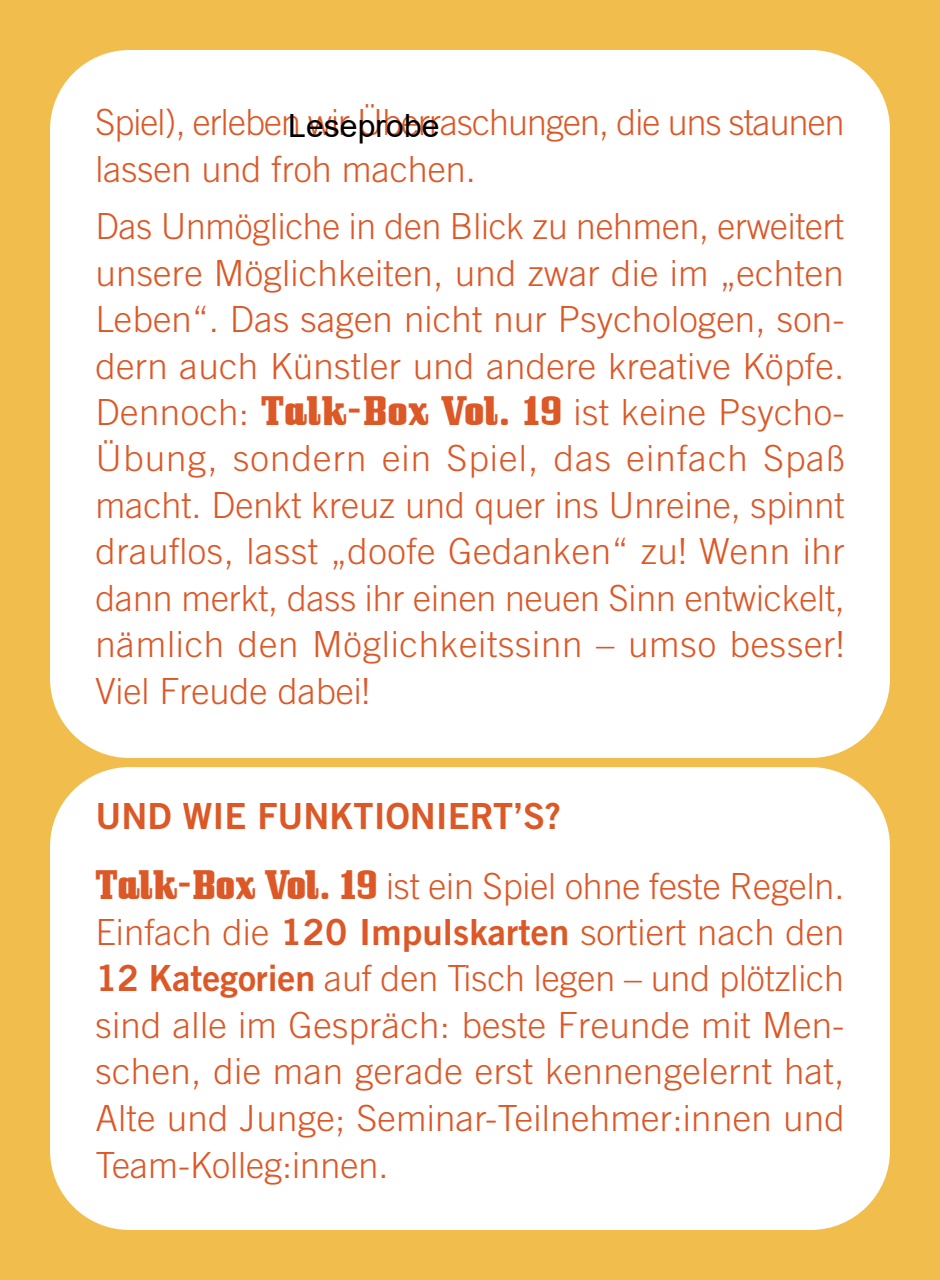
<style>
.page{position:relative;width:940px;height:1280px;background:#fff}
.page>*{position:absolute;margin:0;border:0;box-sizing:border-box;transform-origin:0 0}
.t1{font:300 36px/46.4px "Trade Gothic";color:#dd5827;text-align:justify}
.t2{font:300 36px/46.4px "Trade Gothic";letter-spacing:-.025em;color:#dd5827}
.t3{font:36px "Trade Gothic Bold Two";color:#dd5827}
.t4{font:32px "Arial";color:#000}
.s1{font-family:"Bullpen";font-weight:400}
.s2{font-family:"Trade Gothic Bold Two";font-weight:400}
</style>
<div class="page">
<div style="left:0;top:0;width:939px;height:1279px;background:#f1be4e"></div>
<div style="left:50px;top:50px;width:839px;height:708px;background:#fff;border-radius:79px"></div>
<div style="left:50px;top:767px;width:839px;height:462px;background:#fff;border-radius:79px"></div>
<p class="t2" style="left:95px;top:99px;width:750px">Spiel), erleben wir Überraschungen, die uns staunen lassen und froh machen.</p>
<p class="t1" style="left:95px;top:203px;width:750px">Das Unmögliche in den Blick zu nehmen, erweitert unsere Möglichkeiten, und zwar die im „echten Leben“. Das sagen nicht nur Psychologen, son&shy;dern auch Künstler und andere kreative Köpfe.<br>Dennoch: <span class="s1">Talk-Box Vol. 19</span> ist keine Psycho-Übung, sondern ein Spiel, das einfach Spaß macht. Denkt kreuz und quer ins Unreine, spinnt drauflos, lasst „doofe Gedanken“ zu! Wenn ihr dann merkt, dass ihr einen neuen Sinn entwickelt, nämlich den Möglichkeitssinn – umso besser!<br>Viel Freude dabei!</p>
<p class="t4" style="left:288px;top:104px;width:153px">Leseprobe</p>
<p class="t3" style="left:95px;top:794px;width:467px">UND WIE FUNKTIONIERT’S?</p>
<p class="t1" style="left:95px;top:862px;width:750px"><span class="s1">Talk-Box Vol. 19</span> ist ein Spiel ohne feste Regeln.<br>Einfach die <span class="s2">120 Impulskarten</span> sortiert nach den <span class="s2">12 Kategorien</span> auf den Tisch legen – und plötzlich sind alle im Gespräch: beste Freunde mit Men&shy;schen, die man gerade erst kennengelernt hat, Alte und Junge; Seminar-Teilnehmer:innen und Team-Kolleg:innen.</p>
</div>
